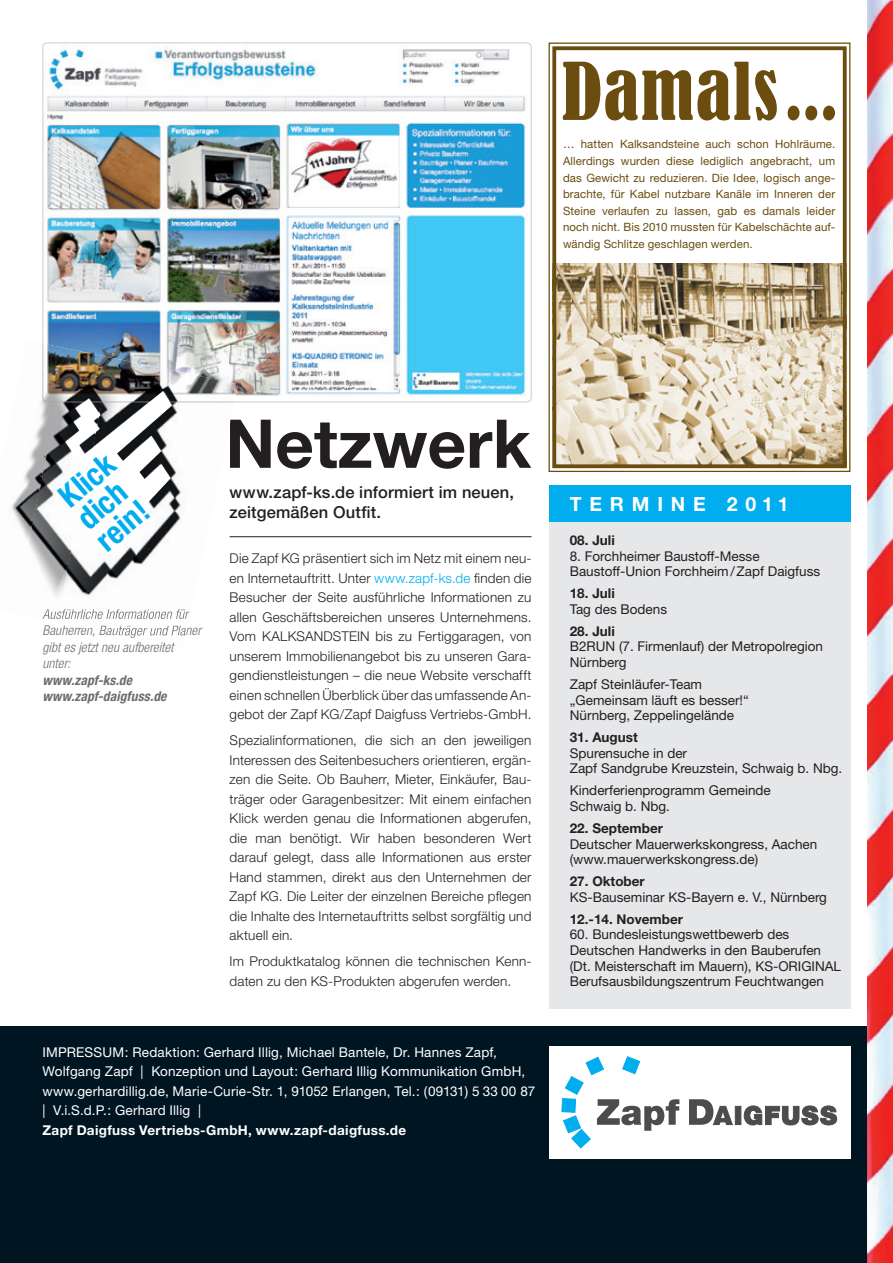
<style>
.page{position:relative;width:893px;height:1263px;background:#fff}
.page>*{position:absolute;margin:0;border:0;box-sizing:border-box;transform-origin:0 0}
.t1{font:condensed 73.95px "Bernard";letter-spacing:.02em;color:#6b4d10}
.t2{font:700 67.35px "Helvetica Neue";color:#231f20}
.t3{font:700 condensed 31.5px/28.8px "Helvetica Neue";color:#00aeef}
.t4{font:700 19.5px "Helvetica Neue";letter-spacing:.4em;color:#fff}
.t5{font:500 16.5px/19.5px "Helvetica Neue";letter-spacing:.01em;color:#231f20}
.t6{font:300 13.5px/19.5px "Helvetica Neue";letter-spacing:.015em;color:#231f20;text-align:justify}
.t7{font:13.5px/15.6px "Helvetica Neue";color:#231f20}
.t8{font:13.5px/19.5px "Helvetica Neue";letter-spacing:.015em;color:#fff}
.t9{font:700 13.5px "Helvetica Neue";color:#231f20}
.t10{font:italic 300 condensed 13.5px/16.5px "Helvetica Neue";letter-spacing:.005em;color:#6c6d70}
.t11{font:700 13.5px "Helvetica Neue";letter-spacing:.025em;color:#fff}
.t12{font:italic 700 condensed 13.5px/16.5px "Helvetica Neue";letter-spacing:.01em;color:#6c6d70}
.t13{font:11.4px/16.5px "Helvetica Neue";letter-spacing:.01em;color:#6b4d10;text-align:justify}
.s1{color:#00aeef}
</style>
<div class="page">
<div style="left:0;top:1026px;width:893px;height:237px;background:#001522"></div>
<img style="left:868px;top:0;width:25px;height:1263px">
<img style="left:43px;top:43px;width:489px;height:359px">
<hr style="left:230px;top:536px;width:301px;height:1px;background:#231f20">
<svg style="left:548px;top:42px;width:303px;height:430px"></svg>
<div style="left:552px;top:46px;width:295px;height:422px;border:4px solid #6b4d10"></div>
<div style="left:549px;top:518px;width:301px;height:490px;background:#e6e7e9"></div>
<div style="left:549px;top:486px;width:301px;height:36px;background:#00aeef"></div>
<div style="left:549px;top:1046px;width:301px;height:112px;background:#fff"></div>
<svg style="left:689px;top:1099px;width:44px;height:26px"></svg>
<svg style="left:744px;top:1105px;width:93px;height:20px"></svg>
<div style="left:735px;top:1106px;width:6px;height:19px;background:#4b4c4d"></div>
<svg style="left:561px;top:1056px;width:118px;height:92px"></svg>
<img style="left:11px;top:340px;width:47px;height:173px">
<img style="left:154px;top:402px;width:80px;height:136px">
<img style="left:14px;top:402px;width:51px;height:217px">
<img style="left:56px;top:534px;width:145px;height:92px">
<img style="left:234px;top:344px;width:4px;height:58px">
<img style="left:43px;top:343px;width:191px;height:59px">
<img style="left:43px;top:609px;width:147px;height:10px">
<img style="left:85px;top:626px;width:103px;height:12px">
<img style="left:161px;top:642px;width:14px;height:5px">
<svg style="left:65px;top:391px;width:107px;height:137px"></svg>
<h1 class="t1" style="left:562px;top:49px;width:278px">Damals...</h1>
<p class="t13" style="left:563px;top:136px;width:274px">… hatten Kalksandsteine auch schon Hohlräume.<br>Allerdings wurden diese lediglich angebracht, um das Gewicht zu reduzieren. Die Idee, logisch ange&shy;brachte, für Kabel nutzbare Kanäle im Inneren der Steine verlaufen zu lassen, gab es damals leider noch nicht. Bis 2010 mussten für Kabelschächte auf&shy;wändig Schlitze geschlagen werden.</p>
<h3 class="t3" style="left:53px;top:489px;width:64px;rotate:-40deg">Klick dich rein!</h3>
<p class="t10" style="left:43px;top:622px;width:160px">Bauherren, Bauträger und Planer gibt es jetzt neu aufbereitet unter:</p>
<p class="t12" style="left:43px;top:672px;width:126px">www.zapf-ks.de www.zapf-daigfuss.de</p>
<h2 class="t2" style="left:225px;top:402px;width:307px">Netzwerk</h2>
<p class="t5" style="left:230px;top:482px;width:286px">www.zapf-ks.de informiert im neuen, zeitgemäßen Outfit.</p>
<p class="t6" style="left:230px;top:549px;width:303px">Die Zapf KG präsentiert sich im Netz mit einem neu&shy;en Internetauftritt. Unter <span class="s1">www.zapf-ks.de</span> finden die Besucher der Seite ausführliche Informationen zu allen Geschäftsbereichen unseres Unternehmens.<br>Vom KALKSANDSTEIN bis zu Fertiggaragen, von unserem Immobilienangebot bis zu unseren Gara&shy;gendienstleistungen – die neue Website verschafft einen schnellen Überblick über das umfassende An&shy;gebot der Zapf KG/Zapf Daigfuss Vertriebs-GmbH.</p>
<p class="t6" style="left:230px;top:730px;width:303px">Spezialinformationen, die sich an den jeweiligen Interessen des Seitenbesuchers orientieren, ergän&shy;zen die Seite. Ob Bauherr, Mieter, Einkäufer, Bau&shy;träger oder Garagenbesitzer: Mit einem einfachen Klick werden genau die Informationen abgerufen, die man benötigt. Wir haben besonderen Wert darauf gelegt, dass alle Informationen aus erster Hand stammen, direkt aus den Unternehmen der Zapf KG. Die Leiter der einzelnen Bereiche pflegen die Inhalte des Internetauftritts selbst sorgfältig und aktuell ein.</p>
<p class="t6" style="left:230px;top:951px;width:303px">Im Produktkatalog können die technischen Kenn&shy;daten zu den KS-Produkten abgerufen werden.</p>
<p class="t8" style="left:43px;top:1042px;width:494px">IMPRESSUM: Redaktion: Gerhard Illig, Michael Bantele, Dr. Hannes Zapf, Wolfgang Zapf | Konzeption und Layout: Gerhard Illig Kommunikation GmbH, www.gerhardillig.de, Marie-Curie-Str. 1, 91052 Erlangen, Tel.: (09131) 5 33 00 87 | V.i.S.d.P.: Gerhard Illig |</p>
<p class="t11" style="left:43px;top:1122px;width:365px">Zapf Daigfuss Vertriebs-GmbH, www.zapf-daigfuss.de</p>
<h3 class="t4" style="left:570px;top:492px;width:220px">TERMINE 2011</h3>
<p class="t9" style="left:570px;top:532px;width:46px">08. Juli</p>
<p class="t7" style="left:570px;top:548px;width:252px">8. Forchheimer Baustoff-Messe<br>Baustoff-Union Forchheim / Zapf Daigfuss</p>
<p class="t9" style="left:570px;top:585px;width:46px">18. Juli</p>
<p class="t7" style="left:570px;top:601px;width:99px">Tag des Bodens</p>
<p class="t9" style="left:570px;top:622px;width:46px">28. Juli</p>
<p class="t7" style="left:570px;top:638px;width:255px">B2RUN (7. Firmenlauf) der Metropolregion<br>Nürnberg</p>
<p class="t7" style="left:570px;top:676px;width:181px">Zapf Steinläufer-Team „Gemeinsam läuft es besser!“<br>Nürnberg, Zeppelingelände</p>
<p class="t9" style="left:570px;top:729px;width:70px">31. August</p>
<p class="t7" style="left:570px;top:745px;width:274px">Spurensuche in der<br>Zapf Sandgrube Kreuzstein, Schwaig b. Nbg.</p>
<p class="t7" style="left:570px;top:782px;width:203px">Kinderferienprogramm Gemeinde<br>Schwaig b. Nbg.</p>
<p class="t9" style="left:570px;top:820px;width:95px">22. September</p>
<p class="t7" style="left:570px;top:836px;width:249px">Deutscher Mauerwerkskongress, Aachen (www.mauerwerkskongress.de)</p>
<p class="t9" style="left:570px;top:873px;width:77px">27. Oktober</p>
<p class="t7" style="left:570px;top:889px;width:259px">KS-Bauseminar KS-Bayern e. V., Nürnberg</p>
<p class="t9" style="left:570px;top:910px;width:115px">12.-14. November</p>
<p class="t7" style="left:570px;top:926px;width:273px">60. Bundesleistungswettbewerb des Deutschen Handwerks in den Bauberufen (Dt. Meisterschaft im Mauern), KS-ORIGINAL Berufsausbildungszentrum Feuchtwangen</p>
</div>
